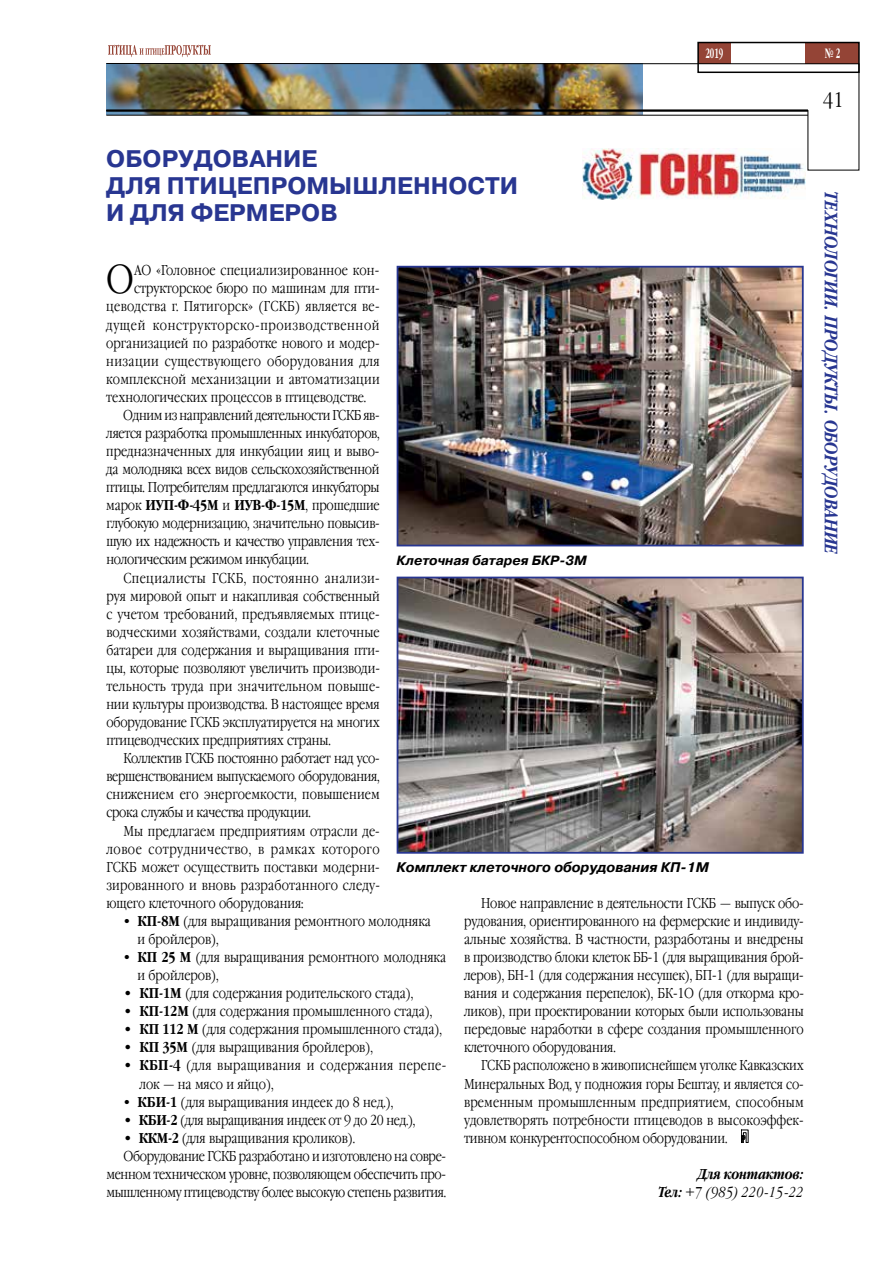
<style>
.page{position:relative;width:893px;height:1263px;background:#fff}
.page>*{position:absolute;margin:0;border:0;box-sizing:border-box;transform-origin:0 0}
.t1{font:300 40.05px "Garamond Narrow C";color:#000}
.t2{font:700 24px/27px "Pragmatica C";color:#283691}
.t3{font:300 21px "Garamond Narrow C";color:#000}
.t4{font:italic 700 18px "Garamond Narrow C";letter-spacing:.01em;color:#283691}
.t5{font:300 14.25px/18px "Garamond Narrow C";color:#000}
.t6{font:300 14.25px "Garamond Narrow C";letter-spacing:-.02em;color:#000}
.t7{font:300 14.25px "Garamond Narrow C";letter-spacing:.03em;color:#000}
.t8{font:300 14.25px/18px "Garamond Narrow C";letter-spacing:.025em;color:#000}
.t9{font:300 14.25px "Garamond Narrow C";letter-spacing:.02em;color:#000}
.t10{font:300 14.25px "Garamond Narrow C";letter-spacing:.045em;color:#000}
.t11{font:300 14.25px "Garamond Narrow C";letter-spacing:.035em;color:#000}
.t12{font:700 14.25px "Garamond Narrow C";letter-spacing:-.01em;color:#000}
.t13{font:italic 700 14.25px/18px "Garamond Narrow C";color:#000;text-align:right}
.t14{font:italic 700 13.95px "Pragmatica C";color:#000}
.t15{font:700 13.5px "Garamond Narrow C";color:#fff;scale:.67 1}
.t16{font:italic 700 13.35px "Pragmatica C";color:#000}
.s1{font-weight:300}
.s2{font-weight:700}
</style>
<div class="page">
<svg style="left:741px;top:1130px;width:7px;height:13px"></svg>
<img style="left:583px;top:171px;width:222px;height:29px">
<img style="left:400px;top:269px;width:401px;height:274px">
<div style="left:397px;top:266px;width:407px;height:280px;border:2px solid #283691"></div>
<img style="left:400px;top:580px;width:401px;height:271px">
<div style="left:397px;top:577px;width:407px;height:277px;border:2px solid #283691"></div>
<svg style="left:108px;top:45px;width:103px;height:12px"></svg>
<div style="left:698px;top:43px;width:33px;height:21px;background:#944436"></div>
<div style="left:805px;top:43px;width:54px;height:21px;background:#944436"></div>
<div style="left:697px;top:42px;width:163px;height:31px;border:2px solid #000"></div>
<img style="left:106px;top:63px;width:754px;height:108px">
<p class="t15" style="left:705px;top:46px;width:28px">2019</p>
<p class="t15" style="left:825px;top:46px;width:24px">№ 2</p>
<h2 class="t2" style="left:106px;top:146px;width:413px">ОБОРУДОВАНИЕ<br>ДЛЯ ПТИЦЕПРОМЫШЛЕННОСТИ<br>И ДЛЯ ФЕРМЕРОВ</h2>
<h1 class="t1" style="left:106px;top:258px;width:29px">О</h1>
<p class="t5" style="left:134px;top:262px;width:247px">АО «Головное специализированное кон-</p>
<p class="t5" style="left:134px;top:280px;width:247px">структорское бюро по машинам для пти-</p>
<p class="t9" style="left:106px;top:299px;width:275px">цеводства г. Пятигорск» (ГСКБ) является ве-</p>
<p class="t10" style="left:106px;top:317px;width:275px">дущей конструкторско-производственной</p>
<p class="t5" style="left:106px;top:334px;width:275px">организацией по разработке нового и модер-</p>
<p class="t7" style="left:106px;top:353px;width:275px">низации существующего оборудования для</p>
<p class="t5" style="left:106px;top:370px;width:275px">комплексной механизации и автоматизации</p>
<p class="t5" style="left:106px;top:388px;width:261px">технологических процессов в птицеводстве.</p>
<p class="t6" style="left:123px;top:407px;width:258px">Одним из направлений деятельности ГСКБ яв-</p>
<p class="t6" style="left:106px;top:425px;width:275px">ляется разработка промышленных инкубаторов,</p>
<p class="t5" style="left:106px;top:443px;width:275px">предназначенных для инкубации яиц и выво-</p>
<p class="t6" style="left:106px;top:461px;width:275px">да молодняка всех видов сельскохозяйственной</p>
<p class="t6" style="left:106px;top:479px;width:275px">птицы. Потребителям предлагаются инкубаторы</p>
<p class="t12" style="left:106px;top:497px;width:275px"><span class="s1">марок</span> ИУП-Ф-45М <span class="s1">и</span> ИУВ-Ф-15М<span class="s1">, прошедшие</span></p>
<p class="t6" style="left:106px;top:516px;width:275px">глубокую модернизацию, значительно повысив-</p>
<p class="t6" style="left:106px;top:534px;width:275px">шую их надежность и качество управления тех-</p>
<p class="t6" style="left:106px;top:552px;width:204px">нологическим режимом инкубации.</p>
<p class="t7" style="left:123px;top:570px;width:258px">Специалисты ГСКБ, постоянно анализи-</p>
<p class="t5" style="left:106px;top:587px;width:275px">руя мировой опыт и накапливая собственный</p>
<p class="t5" style="left:106px;top:605px;width:275px">с учетом требований, предъявляемых птице-</p>
<p class="t5" style="left:106px;top:623px;width:275px">водческими хозяйствами, создали клеточные</p>
<p class="t5" style="left:106px;top:641px;width:275px">батареи для содержания и выращивания пти-</p>
<p class="t5" style="left:106px;top:659px;width:275px">цы, которые позволяют увеличить производи-</p>
<p class="t5" style="left:106px;top:678px;width:275px">тельность труда при значительном повыше-</p>
<p class="t5" style="left:106px;top:696px;width:275px">нии культуры производства. В настоящее время</p>
<p class="t5" style="left:106px;top:714px;width:275px">оборудование ГСКБ эксплуатируется на многих</p>
<p class="t5" style="left:106px;top:732px;width:226px">птицеводческих предприятиях страны.</p>
<p class="t6" style="left:123px;top:750px;width:258px">Коллектив ГСКБ постоянно работает над усо-</p>
<p class="t6" style="left:106px;top:769px;width:275px">вершенствованием выпускаемого оборудования,</p>
<p class="t5" style="left:106px;top:786px;width:275px">снижением его энергоемкости, повышением</p>
<p class="t6" style="left:106px;top:805px;width:206px">срока службы и качества продукции.</p>
<p class="t5" style="left:123px;top:822px;width:258px">Мы предлагаем предприятиям отрасли де-</p>
<p class="t11" style="left:106px;top:841px;width:275px">ловое сотрудничество, в рамках которого</p>
<p class="t5" style="left:106px;top:858px;width:275px">ГСКБ может осуществить поставки модерни-</p>
<p class="t5" style="left:106px;top:876px;width:274px">зированного и вновь разработанного следу-</p>
<p class="t5" style="left:106px;top:894px;width:199px">ющего клеточного оборудования:</p>
<p class="t5" style="left:137px;top:912px;width:295px;text-indent:-14px">• <span class="s2">КП-8М</span> (для выращивания ремонтного молодняка и бройлеров),</p>
<p class="t5" style="left:137px;top:949px;width:310px;text-indent:-14px">• <span class="s2">КП 25 М</span> (для выращивания ремонтного молодняка и бройлеров),</p>
<p class="t5" style="left:123px;top:985px;width:291px"><span class="s2">• КП-1М</span> (для содержания родительского стада),</p>
<p class="t5" style="left:123px;top:1003px;width:310px"><span class="s2">• КП-12М</span> (для содержания промышленного стада),</p>
<p class="t5" style="left:123px;top:1021px;width:320px"><span class="s2">• КП 112 М</span> (для содержания промышленного стада),</p>
<p class="t5" style="left:123px;top:1039px;width:251px"><span class="s2">• КП 35М</span> (для выращивания бройлеров),</p>
<p class="t8" style="left:139px;top:1057px;width:308px;text-indent:-16px"><span class="s2">• КБП-4</span> (для выращивания и содержания перепе&shy;лок — на мясо и яйцо),</p>
<p class="t5" style="left:123px;top:1093px;width:271px">• <span class="s2">КБИ-1</span> (для выращивания индеек до 8 нед.),</p>
<p class="t6" style="left:123px;top:1112px;width:293px"><span class="s2">• КБИ-2</span> (для выращивания индеек от 9 до 20 нед.),</p>
<p class="t5" style="left:123px;top:1129px;width:233px"><span class="s2">• ККМ-2</span> (для выращивания кроликов).</p>
<p class="t6" style="left:123px;top:1148px;width:324px">Оборудование ГСКБ разработано и изготовлено на совре-</p>
<p class="t6" style="left:106px;top:1166px;width:341px">менном техническом уровне, позволяющем обеспечить про-</p>
<p class="t6" style="left:106px;top:1184px;width:341px">мышленному птицеводству более высокую степень развития.</p>
<p class="t16" style="left:397px;top:552px;width:192px">Клеточная батарея БКР-3М</p>
<p class="t14" style="left:397px;top:859px;width:314px">Комплект клеточного оборудования КП-1М</p>
<p class="t5" style="left:464px;top:894px;width:341px;text-align:justify;text-indent:17px">Новое направление в деятельности ГСКБ — выпуск обо&shy;рудования, ориентированного на фермерские и индивиду&shy;альные хозяйства. В частности, разработаны и внедрены в производство блоки клеток ББ-1 (для выращивания брой&shy;леров), БН-1 (для содержания несушек), БП-1 (для выращи&shy;вания и содержания перепелок), БК-1О (для откорма кро&shy;ликов), при проектировании которых были использованы передовые наработки в сфере создания промышленного клеточного оборудования.</p>
<p class="t5" style="left:464px;top:1057px;width:341px;text-align:justify;text-indent:17px">ГСКБ расположено в живописнейшем уголке Кавказских Минеральных Вод, у подножия горы Бештау, и является со&shy;временным промышленным предприятием, способным удовлетворять потребности птицеводов в высокоэффек&shy;тивном конкурентоспособном оборудовании.</p>
<p class="t13" style="left:658px;top:1166px;width:147px">Для контактов:<br>Тел: <span class="s1">+7 (985) 220-15-22</span></p>
<h3 class="t3" style="left:823px;top:89px;width:22px">41</h3>
<p class="t4" style="left:841px;top:191px;width:365px;rotate:90deg">ТЕХНОЛОГИИ. ПРОДУКТЫ. ОБОРУДОВАНИЕ</p>
</div>
